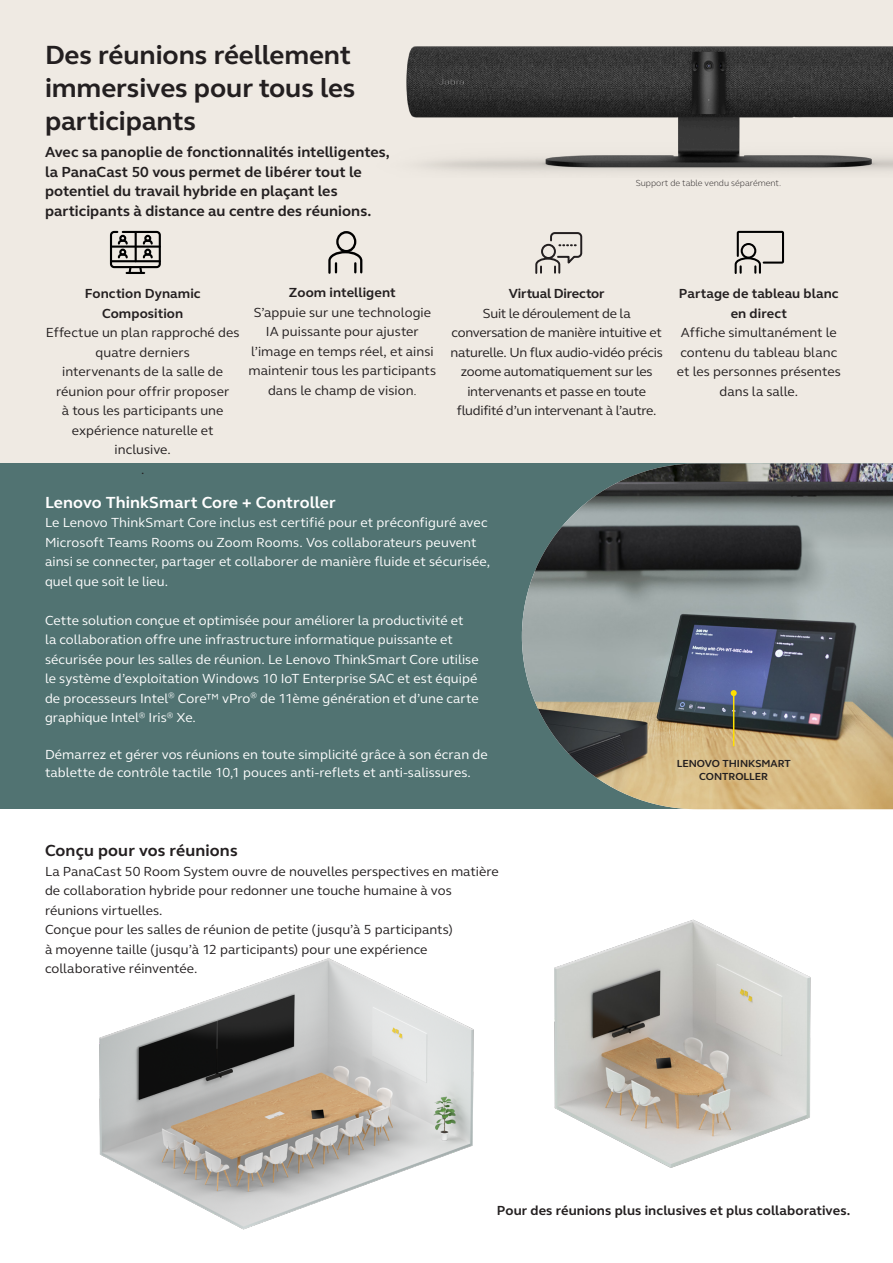
<style>
.page{position:relative;width:893px;height:1263px;background:#fff}
.page>*{position:absolute;margin:0;border:0;box-sizing:border-box;transform-origin:0 0}
.t1{font:700 27px/33px "GN Elliot";letter-spacing:-.005em;color:#231f20}
.Body_Copy{font:700 16.5px "GN Elliot";letter-spacing:.005em;color:#fff}
.Body_Copy-2{font:700 16.5px "GN Elliot";letter-spacing:.01em;color:#231f20}
.Headlines_Body{font:700 15px/19.5px "GN Elliot";letter-spacing:.005em;color:#231f20}
.Body_Copy-3{font:13.5px/19.5px "GN Elliot";letter-spacing:.005em;color:#fff}
.Body_Copy-4{font:13.5px/19.5px "GN Elliot";color:#231f20;text-align:center}
.Body_Copy-5{font:13.5px/19.5px "GN Elliot";letter-spacing:-.02em;color:#231f20;text-align:center}
.Body_Copy-6{font:700 13.5px/19.5px "GN Elliot";letter-spacing:.005em;color:#231f20;text-align:center}
.Body_Copy-7{font:700 13.5px "GN Elliot";letter-spacing:-.015em;color:#231f20}
.jabra_table_copy{font:700 10.5px/13.5px "GN Elliot";color:#231f20;text-align:center}
.t2{font:300 9px "GN Elliot";letter-spacing:-.005em;color:#231f20}
.s1{font-family:"Adobe Song Std";font-weight:300}
</style>
<div class="page">
<div style="left:0;top:0;width:893px;height:794px;background:#efeae3"></div>
<img style="left:406px;top:46px;width:487px;height:126px">
<img style="left:554px;top:919px;width:257px;height:249px">
<img style="left:99px;top:958px;width:375px;height:272px">
<div style="left:0;top:463px;width:893px;height:346px;background:#517372"></div>
<svg style="left:735px;top:230px;width:49px;height:44px"></svg>
<svg style="left:535px;top:232px;width:47px;height:42px"></svg>
<svg style="left:328px;top:231px;width:35px;height:43px"></svg>
<hr style="left:111px;top:260px;width:49px;height:2px;background:#000">
<div style="left:119px;top:235px;width:7px;height:7px;border:2px solid #000;border-radius:50%"></div>
<svg style="left:117px;top:239px;width:12px;height:7px"></svg>
<div style="left:119px;top:249px;width:7px;height:7px;border:2px solid #000;border-radius:50%"></div>
<div style="left:144px;top:235px;width:7px;height:7px;border:2px solid #000;border-radius:50%"></div>
<svg style="left:142px;top:239px;width:12px;height:7px"></svg>
<div style="left:144px;top:249px;width:7px;height:7px;border:2px solid #000;border-radius:50%"></div>
<svg style="left:117px;top:252px;width:37px;height:22px"></svg>
<hr style="left:135px;top:232px;width:2px;height:29px;background:#000">
<hr style="left:111px;top:246px;width:49px;height:2px;background:#000">
<div style="left:110px;top:231px;width:51px;height:37px;border:2px solid #000;border-radius:3px"></div>
<img style="left:522px;top:463px;width:371px;height:346px">
<hr style="left:733px;top:693px;width:1px;height:53px;background:#ffdf01">
<svg style="left:731px;top:690px;width:6px;height:6px"></svg>
<p class="t1" style="left:45px;top:38px;width:312px">Des réunions réellement immersives pour tous les participants</p>
<p class="Headlines_Body" style="left:45px;top:142px;width:346px">Avec sa panoplie de fonctionnalités intelligentes, la PanaCast 50 vous permet de libérer tout le potentiel du travail hybride en plaçant les participants à distance au centre des réunions.</p>
<p class="t2" style="left:636px;top:177px;width:147px">Support de table vendu séparément.</p>
<p class="Body_Copy-6" style="left:85px;top:284px;width:118px">Fonction Dynamic<br>Composition</p>
<p class="Body_Copy-4" style="left:46px;top:323px;width:195px">Effectue un plan rapproché des quatre derniers</p>
<p class="Body_Copy-4" style="left:56px;top:362px;width:175px">intervenants de la salle de réunion pour offrir proposer à tous les participants une expérience naturelle et inclusive.</p>
<p class="Body_Copy-4" style="left:141px;top:459px;width:5px">.</p>
<p class="Body_Copy-6" style="left:289px;top:283px;width:108px">Zoom intelligent</p>
<p class="Body_Copy-4" style="left:249px;top:302px;width:189px">S’appuie sur une technologie<br>IA puissante pour ajuster l’image en temps réel, et ainsi maintenir tous les participants dans le champ de vision<span class="s1">.</span></p>
<p class="Body_Copy-7" style="left:509px;top:285px;width:97px">Virtual Director</p>
<p class="Body_Copy-5" style="left:451px;top:303px;width:214px">Suit le déroulement de la conversation de manière intuitive et naturelle. Un flux audio-vidéo précis</p>
<p class="Body_Copy-5" style="left:457px;top:362px;width:201px">zoome automatiquement sur les intervenants et passe en toute fludifité d’un intervenant à l’autre.</p>
<p class="Body_Copy-6" style="left:679px;top:284px;width:161px">Partage de tableau blanc en direct</p>
<p class="Body_Copy-4" style="left:677px;top:323px;width:165px">Affiche simultanément le contenu du tableau blanc et les personnes présentes dans la salle.</p>
<p class="Body_Copy" style="left:45px;top:491px;width:292px">Lenovo ThinkSmart Core + Controller</p>
<p class="Body_Copy-3" style="left:45px;top:512px;width:447px">Le Lenovo ThinkSmart Core inclus est certifié pour et préconfiguré avec Microsoft Teams Rooms ou Zoom Rooms. Vos collaborateurs peuvent ainsi se connecter, partager et collaborer de manière fluide et sécurisée, quel que soit le lieu.</p>
<p class="Body_Copy-3" style="left:45px;top:610px;width:435px">Cette solution conçue et optimisée pour améliorer la productivité et<br>la collaboration offre une infrastructure informatique puissante et sécurisée pour les salles de réunion. Le Lenovo ThinkSmart Core utilise le système d’exploitation Windows 10 IoT Enterprise SAC et est équipé de processeurs Intel<sup>®</sup> Core™ vPro<sup>®</sup> de 11ème génération et d’une carte graphique Intel<sup>®</sup> Iris<sup>®</sup> Xe.</p>
<p class="Body_Copy-3" style="left:45px;top:745px;width:444px;line-height:17.5px">Démarrez et gérer vos réunions en toute simplicité grâce à son écran de tablette de contrôle tactile 10,1 pouces anti-reflets et anti-salissures.</p>
<p class="Body_Copy-2" style="left:45px;top:839px;width:194px">Conçu pour vos réunions</p>
<p class="Body_Copy-4" style="left:45px;top:861px;width:455px;text-align:left">La PanaCast 50 Room System ouvre de nouvelles perspectives en matière de collaboration hybride pour redonner une touche humaine à vos réunions virtuelles.</p>
<p class="Body_Copy-4" style="left:45px;top:919px;width:409px;text-align:left">Conçue pour les salles de réunion de petite (jusqu’à 5 participants) à moyenne taille (jusqu’à 12 participants) pour une expérience collaborative réinventée.</p>
<p class="jabra_table_copy" style="left:677px;top:756px;width:116px">LENOVO THINKSMART<br>CONTROLLER</p>
<p class="Body_Copy-6" style="left:497px;top:1200px;width:355px">Pour des réunions plus inclusives et plus collaboratives.</p>
</div>
